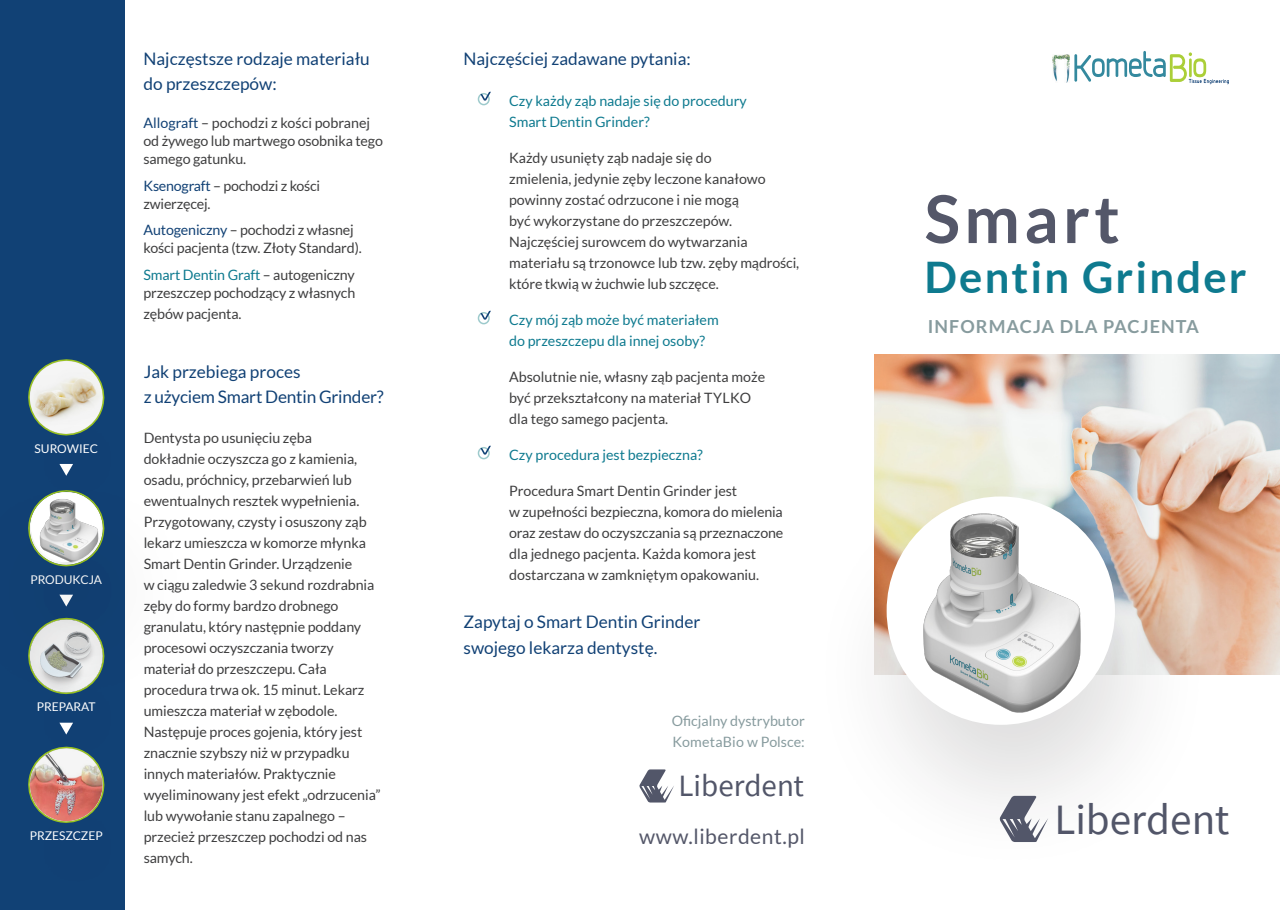
<style>
.page{position:relative;width:1280px;height:910px;background:#fff}
.page>*{position:absolute;margin:0;border:0;box-sizing:border-box;transform-origin:0 0}
.t1{font:700 66px "Lato";letter-spacing:.065em;color:#545769}
.t2{font:700 43.5px "Lato";letter-spacing:.05em;color:#0e7a8f}
.t3{font:43.2px "Source Sans Pro";color:#525669}
.t4{font:30.9px "Source Sans Pro";color:#525669}
.t5{font:21px "Lato";letter-spacing:.025em;color:#545769}
.t6{font:700 18px "Lato";letter-spacing:.06em;color:#879b9e}
.wyróżnienia_ziel{font:17.25px/25.5px "Lato";color:#114175}
.szary90_tekst{font:14.25px/21px "Lato";letter-spacing:-.005em;color:#3e3e3f}
.szary90_tekst-2{font:14.25px/21px "Lato";color:#0e7a8f}
.szary90_tekst-3{font:14.25px/21px "Lato";color:#879b9e}
.wyróżnienia_ziel-2{font:12px "Lato";color:#fff}
.s1{color:#114175}
.s2{color:#0e7a8f}
</style>
<div class="page">
<div style="left:478px;top:93px;width:12px;height:12px;border:2px solid #9dcacc;border-radius:50%"></div>
<div style="left:478px;top:312px;width:12px;height:12px;border:2px solid #9dcacc;border-radius:50%"></div>
<div style="left:478px;top:447px;width:12px;height:12px;border:2px solid #9dcacc;border-radius:50%"></div>
<svg style="left:480px;top:92px;width:11px;height:9px"></svg>
<svg style="left:480px;top:311px;width:11px;height:9px"></svg>
<svg style="left:480px;top:446px;width:11px;height:9px"></svg>
<img style="left:874px;top:355px;width:406px;height:320px">
<svg style="left:1074px;top:51px;width:155px;height:33px"></svg>
<img style="left:1052px;top:54px;width:17px;height:29px">
<div style="left:806px;top:467px;width:412px;height:412px;background:#231f20;opacity:.15"></div>
<div style="left:887px;top:496px;width:228px;height:229px;background:#fff;border-radius:50%"></div>
<img style="left:910px;top:502px;width:184px;height:223px">
<div style="left:0;top:0;width:124px;height:910px;background:#114175"></div>
<div style="left:0;top:606px;width:190px;height:226px;background:#231f20;opacity:.25"></div>
<div style="left:0;top:347px;width:190px;height:226px;background:#231f20;opacity:.25"></div>
<svg style="left:24px;top:354px;width:86px;height:87px"></svg>
<div style="left:0;top:735px;width:190px;height:175px;background:#231f20;opacity:.25"></div>
<img style="left:24px;top:741px;width:86px;height:87px">
<svg style="left:59px;top:464px;width:14px;height:2px"></svg>
<svg style="left:59px;top:723px;width:14px;height:11px"></svg>
<svg style="left:999px;top:796px;width:49px;height:46px"></svg>
<svg style="left:639px;top:769px;width:35px;height:33px"></svg>
<div style="left:0;top:466px;width:202px;height:249px;background:#231f20;opacity:.15"></div>
<div style="left:31px;top:492px;width:70px;height:70px;background:#fff;border-radius:50%"></div>
<img style="left:35px;top:495px;width:66px;height:67px">
<p class="wyróżnienia_ziel-2" style="left:35px;top:442px;width:65px">SUROWIEC</p>
<p class="wyróżnienia_ziel-2" style="left:31px;top:573px;width:73px">PRODUKCJA</p>
<p class="wyróżnienia_ziel-2" style="left:37px;top:700px;width:60px">PREPARAT</p>
<p class="wyróżnienia_ziel-2" style="left:30px;top:829px;width:75px">PRZESZCZEP</p>
<p class="wyróżnienia_ziel" style="left:144px;top:46px;width:228px">Najczęstsze rodzaje materiału do przeszczepów:</p>
<p class="szary90_tekst" style="left:144px;top:114px;width:241px;line-height:18px"><span class="s1">Allograft</span> – pochodzi z kości pobranej od żywego lub martwego osobnika tego samego gatunku.</p>
<p class="szary90_tekst" style="left:144px;top:177px;width:178px;line-height:18px"><span class="s1">Ksenograft</span> – pochodzi z kości zwierzęcej.</p>
<p class="szary90_tekst" style="left:144px;top:221px;width:220px;line-height:18px"><span class="s1">Autogeniczny</span> – pochodzi z własnej kości pacjenta (tzw. Złoty Standard).</p>
<p class="szary90_tekst" style="left:144px;top:266px;width:213px;line-height:18px"><span class="s2">Smart Dentin Graft</span> – autogeniczny przeszczep pochodzący z własnych</p>
<p class="szary90_tekst" style="left:144px;top:303px;width:99px">zębów pacjenta.</p>
<p class="wyróżnienia_ziel" style="left:144px;top:359px;width:242px">Jak przebiega proces<br>z użyciem Smart Dentin Grinder?</p>
<p class="szary90_tekst" style="left:144px;top:428px;width:238px">Dentysta po usunięciu zęba<br>dokładnie oczyszcza go z kamienia, osadu, próchnicy, przebarwień lub ewentualnych resztek wypełnienia.<br>Przygotowany, czysty i osuszony ząb lekarz umieszcza w komorze młynka<br>Smart Dentin Grinder. Urządzenie<br>w ciągu zaledwie 3 sekund rozdrabnia zęby do formy bardzo drobnego granulatu, który następnie poddany procesowi oczyszczania tworzy materiał do przeszczepu. Cała procedura trwa ok. 15 minut. Lekarz umieszcza materiał w zębodole.<br>Następuje proces gojenia, który jest znacznie szybszy niż w przypadku innych materiałów. Praktycznie wyeliminowany jest efekt „odrzucenia” lub wywołanie stanu zapalnego – przecież przeszczep pochodzi od nas samych.</p>
<p class="wyróżnienia_ziel" style="left:463px;top:46px;width:229px">Najczęściej zadawane pytania:</p>
<p class="szary90_tekst-2" style="left:509px;top:91px;width:239px">Czy każdy ząb nadaje się do procedury<br>Smart Dentin Grinder?</p>
<p class="szary90_tekst" style="left:509px;top:148px;width:292px">Każdy usunięty ząb nadaje się do<br>zmielenia, jedynie zęby leczone kanałowo powinny zostać odrzucone i nie mogą<br>być wykorzystane do przeszczepów.<br>Najczęściej surowcem do wytwarzania materiału są trzonowce lub tzw. zęby mądrości, które tkwią w żuchwie lub szczęce.</p>
<p class="szary90_tekst-2" style="left:509px;top:309px;width:211px">Czy mój ząb może być materiałem do przeszczepu dla innej osoby?</p>
<p class="szary90_tekst" style="left:509px;top:366px;width:258px">Absolutnie nie, własny ząb pacjenta może być przekształcony na materiał TYLKO dla tego samego pacjenta.</p>
<p class="szary90_tekst-2" style="left:509px;top:444px;width:195px">Czy procedura jest bezpieczna?</p>
<p class="szary90_tekst" style="left:509px;top:480px;width:276px">Procedura Smart Dentin Grinder jest<br>w zupełności bezpieczna, komora do mielenia oraz zestaw do oczyszczania są przeznaczone dla jednego pacjenta. Każda komora jest dostarczana w zamkniętym opakowaniu.</p>
<p class="wyróżnienia_ziel" style="left:463px;top:609px;width:238px">Zapytaj o Smart Dentin Grinder swojego lekarza dentystę.</p>
<p class="szary90_tekst-3" style="left:672px;top:710px;width:135px">Oficjalny dystrybutor<br>KometaBio w Polsce:</p>
<h3 class="t4" style="left:678px;top:766px;width:127px">Liberdent</h3>
<p class="t5" style="left:639px;top:824px;width:167px">www.liberdent.pl</p>
<p class="t1" style="left:924px;top:181px;width:197px">Smart</p>
<p class="t2" style="left:924px;top:252px;width:323px">Dentin Grinder</p>
<p class="t6" style="left:928px;top:316px;width:273px">INFORMACJA DLA PACJENTA</p>
<h3 class="t3" style="left:1054px;top:792px;width:177px">Liberdent</h3>
</div>
